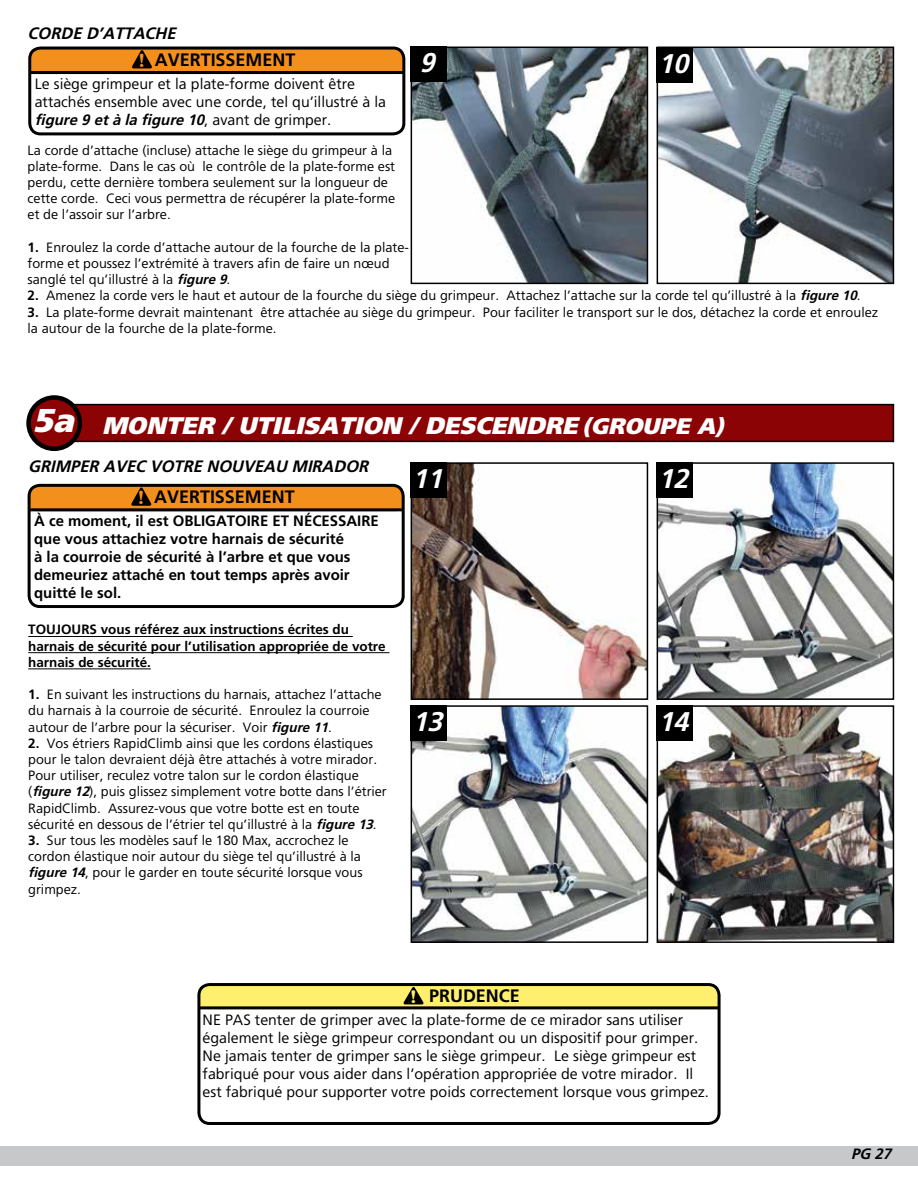
<style>
.page{position:relative;width:918px;height:1188px;background:#fff}
.page>*{position:absolute;margin:0;border:0;box-sizing:border-box;transform-origin:0 0}
.t1{font:italic 700 27px "Weissach";color:#fff}
.t2{font:italic 900 24px "Weissach";color:#fff}
.t3{font:700 20.25px "Garamand SW";color:#ffef6f}
.t4{font:700 18px "Weissach";color:#000}
.t5{font:italic 700 16.5px "Weissach";color:#000}
.t6{font:15px/18px "Weissach";color:#000}
.t7{font:700 15px/18px "Weissach";color:#000}
.t8{font:italic 700 15px "Weissach";color:#000}
.t9{font:13.5px/16.2px "Weissach";color:#000}
.t10{font:700 13.5px/16.2px "Weissach";color:#000}
.s1{font-family:"Garamand SW";font-size:21.15px;color:#f3901d}
.s2{font-weight:700;font-style:italic}
.s3{font-weight:700}
.s4{font-size:33px}
.s5{font-size:22.5px}
</style>
<div class="page">
<img style="left:414px;top:50px;width:231px;height:231px">
<div style="left:411px;top:47px;width:237px;height:237px;border:2px solid #000"></div>
<div style="left:411px;top:47px;width:36px;height:35px;background:#000"></div>
<img style="left:660px;top:50px;width:231px;height:231px">
<div style="left:657px;top:47px;width:237px;height:237px;border:2px solid #000"></div>
<div style="left:657px;top:47px;width:36px;height:36px;background:#000"></div>
<hr style="left:28px;top:636px;width:325px;height:1px;background:#000">
<hr style="left:28px;top:652px;width:361px;height:1px;background:#000">
<hr style="left:28px;top:668px;width:123px;height:1px;background:#000">
<img style="left:414px;top:465px;width:231px;height:232px">
<div style="left:411px;top:462px;width:237px;height:238px;border:2px solid #000"></div>
<div style="left:411px;top:462px;width:36px;height:36px;background:#000"></div>
<img style="left:660px;top:465px;width:231px;height:232px">
<div style="left:657px;top:462px;width:237px;height:238px;border:2px solid #000"></div>
<div style="left:657px;top:462px;width:36px;height:36px;background:#000"></div>
<img style="left:414px;top:708px;width:231px;height:232px">
<div style="left:411px;top:705px;width:237px;height:238px;border:2px solid #000"></div>
<div style="left:411px;top:705px;width:36px;height:36px;background:#000"></div>
<img style="left:660px;top:708px;width:231px;height:232px">
<div style="left:657px;top:705px;width:237px;height:238px;border:2px solid #000"></div>
<div style="left:657px;top:705px;width:36px;height:36px;background:#000"></div>
<div style="left:73px;top:405px;width:820px;height:36px;background:#8b0304"></div>
<div style="left:72px;top:404px;width:822px;height:38px;border:2px solid #000"></div>
<div style="left:29px;top:398px;width:51px;height:51px;background:#8b0304;border-radius:50%"></div>
<div style="left:26px;top:395px;width:56px;height:56px;border:4px solid #000;border-radius:50%"></div>
<div style="left:0;top:1146px;width:918px;height:19px;background:#c7c8ca"></div>
<div style="left:201px;top:987px;width:516px;height:19px;background:#ffef6f"></div>
<hr style="left:198px;top:1006px;width:520px;height:3px;background:#000">
<div style="left:197px;top:983px;width:524px;height:142px;border:3px solid #000;border-radius:11px"></div>
<div style="left:29px;top:48px;width:375px;height:26px;background:#f3901d;border-radius:8px"></div>
<svg style="left:132px;top:51px;width:20px;height:17px"></svg>
<hr style="left:29px;top:71px;width:375px;height:3px;background:#000">
<div style="left:28px;top:47px;width:377px;height:88px;border:3px solid #000;border-radius:11px"></div>
<div style="left:29px;top:485px;width:375px;height:26px;background:#f3901d;border-radius:8px"></div>
<svg style="left:131px;top:488px;width:21px;height:18px"></svg>
<hr style="left:29px;top:508px;width:374px;height:3px;background:#000">
<div style="left:28px;top:484px;width:377px;height:124px;border:3px solid #000;border-radius:11px"></div>
<p class="t5" style="left:28px;top:24px;width:150px">CORDE D’ATTACHE</p>
<h3 class="t4" style="left:139px;top:49px;width:158px"><span class="s1">!</span> AVERTISSEMENT</h3>
<p class="t6" style="left:35px;top:75px;width:353px">Le siège grimpeur et la plate-forme doivent être attachés ensemble avec une corde, tel qu’illustré à la <span class="s2">figure 9 et à la figure 10</span>, avant de grimper.</p>
<h1 class="t1" style="left:420px;top:47px;width:16px">9</h1>
<h1 class="t1" style="left:658px;top:48px;width:31px">10</h1>
<p class="t9" style="left:28px;top:142px;width:369px">La corde d’attache (incluse) attache le siège du grimpeur à la plate-forme. Dans le cas où le contrôle de la plate-forme est perdu, cette dernière tombera seulement sur la longueur de cette corde. Ceci vous permettra de récupérer la plate-forme et de l’assoir sur l’arbre.</p>
<p class="t9" style="left:28px;top:239px;width:383px"><span class="s3">1.</span> Enroulez la corde d’attache autour de la fourche de la plate&shy;forme et poussez l’extrémité à travers afin de faire un nœud sanglé tel qu’illustré à la <span class="s2">figure 9</span>.</p>
<p class="t9" style="left:28px;top:288px;width:835px"><span class="s3">2.</span> Amenez la corde vers le haut et autour de la fourche du siège du grimpeur. Attachez l’attache sur la corde tel qu’illustré à la <span class="s2">figure 10</span>.</p>
<p class="t9" style="left:28px;top:304px;width:852px"><span class="s3">3.</span> La plate-forme devrait maintenant être attachée au siège du grimpeur. Pour faciliter le transport sur le dos, détachez la corde et enroulez la autour de la fourche de la plate-forme.</p>
<h2 class="t2" style="left:33px;top:411px;width:692px"><span class="s4">5a</span> MONTER / UTILISATION / DESCENDRE <span class="s5">(GROUPE A)</span></h2>
<p class="t5" style="left:28px;top:457px;width:341px">GRIMPER AVEC VOTRE NOUVEAU MIRADOR</p>
<h3 class="t4" style="left:138px;top:486px;width:158px"><span class="s1">!</span> AVERTISSEMENT</h3>
<p class="t7" style="left:34px;top:512px;width:346px">À ce moment, il est OBLIGATOIRE ET NÉCESSAIRE que vous attachiez votre harnais de sécurité<br>à la courroie de sécurité à l’arbre et que vous demeuriez attaché en tout temps après avoir quitté le sol.</p>
<p class="t10" style="left:28px;top:622px;width:359px">TOUJOURS vous référez aux instructions écrites du harnais de sécurité pour l’utilisation appropriée de votre harnais de sécurité.</p>
<p class="t9" style="left:28px;top:686px;width:355px"><span class="s3">1.</span> En suivant les instructions du harnais, attachez l’attache du harnais à la courroie de sécurité. Enroulez la courroie autour de l’arbre pour la sécuriser. Voir <span class="s2">figure 11</span>.</p>
<p class="t9" style="left:28px;top:735px;width:360px"><span class="s3">2.</span> Vos étriers RapidClimb ainsi que les cordons élastiques pour le talon devraient déjà être attachés à votre mirador.<br>Pour utiliser, reculez votre talon sur le cordon élastique (<span class="s2">figure 12</span>), puis glissez simplement votre botte dans l’étrier RapidClimb. Assurez-vous que votre botte est en toute sécurité en dessous de l’étrier tel qu’illustré à la <span class="s2">figure 13</span>.</p>
<p class="t9" style="left:28px;top:832px;width:336px"><span class="s3">3.</span> Sur tous les modèles sauf le 180 Max, accrochez le cordon élastique noir autour du siège tel qu’illustré à la <span class="s2">figure 14</span>, pour le garder en toute sécurité lorsque vous grimpez.</p>
<h1 class="t1" style="left:412px;top:463px;width:31px">11</h1>
<h1 class="t1" style="left:658px;top:463px;width:31px">12</h1>
<h1 class="t1" style="left:412px;top:706px;width:31px">13</h1>
<h1 class="t1" style="left:658px;top:706px;width:31px">14</h1>
<h3 class="t4" style="left:429px;top:985px;width:92px">PRUDENCE</h3>
<h3 class="t3" style="left:410px;top:983px;width:8px">!</h3>
<p class="t6" style="left:203px;top:1011px;width:508px">NE PAS tenter de grimper avec la plate-forme de ce mirador sans utiliser également le siège grimpeur correspondant ou un dispositif pour grimper.<br>Ne jamais tenter de grimper sans le siège grimpeur. Le siège grimpeur est fabriqué pour vous aider dans l’opération appropriée de votre mirador. Il est fabriqué pour supporter votre poids correctement lorsque vous grimpez.</p>
<p class="t8" style="left:851px;top:1145px;width:41px">PG 27</p>
</div>
